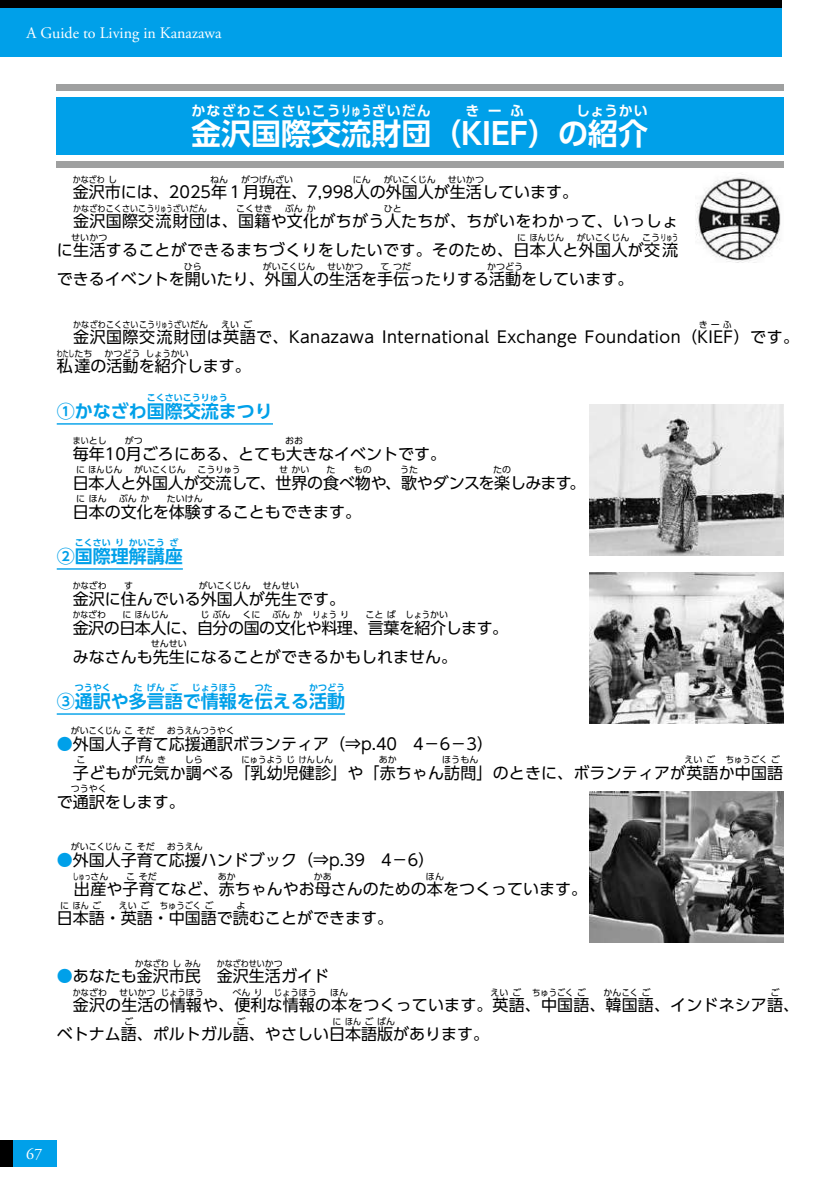
<style>
.page{position:relative;width:840px;height:1191px;background:#fff}
.page>*{position:absolute;margin:0;border:0;box-sizing:border-box;transform-origin:0 0}
.t1{font:700 30px "UD Shin Go Pro De";color:#fff}
.t2{font:700 18px "UD Shin Go Pro De";color:#00a0e9}
.t3{font:16px "UD Shin Go Pro";color:#000}
.t4{font:16px "UD Shin Go Pro";letter-spacing:.02em;color:#000}
.t5{font:16px "UD Shin Go Pro";letter-spacing:.03em;color:#000}
.t6{font:16px "UD Shin Go Pro";letter-spacing:-.03em;color:#000}
.t7{font:16px "Adobe Garamond Pro";color:#fff}
.t8{font:700 14px "UD Shin Go Pro De";letter-spacing:.07em;color:#fff}
.t9{font:9px "UD Shin Go Pro";color:#000}
.t10{font:9px "UD Shin Go Pro";color:#000;scale:.89 1}
.t11{font:9px "UD Shin Go Pro";color:#000;scale:.93 1}
.t12{font:700 9px "UD Shin Go Pro De";color:#00a0e9}
.t13{font:9px "UD Shin Go Pro";color:#000;scale:.66 1}
.t14{font:9px "UD Shin Go Pro";color:#000;scale:.91 1}
.t15{font:9px "UD Shin Go Pro";color:#000;scale:.86 1}
.s1{color:#00a0e9}
</style>
<div class="page">
<div style="left:0;top:0;width:780px;height:57px;background:#00a0e9"></div>
<div style="left:0;top:0;width:780px;height:7px;background:#000"></div>
<div style="left:0;top:1140px;width:56px;height:26px;background:#00a0e9"></div>
<div style="left:0;top:1140px;width:12px;height:26px;background:#000"></div>
<div style="left:56px;top:96px;width:726px;height:60px;background:#00a0e9"></div>
<div style="left:56px;top:155px;width:726px;height:6px;background:#fff"></div>
<div style="left:56px;top:91px;width:726px;height:6px;background:#fff"></div>
<div style="left:56px;top:161px;width:726px;height:6px;background:#9fa0a0"></div>
<div style="left:56px;top:85px;width:726px;height:6px;background:#9fa0a0"></div>
<hr style="left:57px;top:423px;width:216px;height:1px;background:#00a0e9">
<hr style="left:57px;top:568px;width:126px;height:1px;background:#00a0e9">
<hr style="left:57px;top:713px;width:288px;height:1px;background:#00a0e9">
<img style="left:695px;top:174px;width:86px;height:89px">
<img style="left:589px;top:405px;width:193px;height:150px">
<img style="left:589px;top:573px;width:193px;height:151px">
<img style="left:589px;top:791px;width:193px;height:151px">
<p class="t7" style="left:26px;top:23px;width:196px">A Guide to Living in Kanazawa</p>
<p class="t8" style="left:191px;top:100px;width:240px">かなざわこくさいこうりゅうざいだん</p>
<p class="t8" style="left:465px;top:100px;width:60px">きーふ</p>
<p class="t8" style="left:576px;top:100px;width:73px">しょうかい</p>
<h1 class="t1" style="left:191px;top:109px;width:458px">金沢国際交流財団（KIEF）の紹介</h1>
<p class="t10" style="left:73px;top:172px;width:51px">かなざわし</p>
<p class="t9" style="left:210px;top:172px;width:19px">ねん</p>
<p class="t9" style="left:241px;top:172px;width:53px">がつげんざい</p>
<p class="t9" style="left:352px;top:172px;width:19px">にん</p>
<p class="t9" style="left:383px;top:172px;width:53px">がいこくじん</p>
<p class="t9" style="left:447px;top:172px;width:37px">せいかつ</p>
<p class="t4" style="left:73px;top:208px;width:606px">金沢国際交流財団は、国籍や文化がちがう人たちが、ちがいをわかって、いっしょ</p>
<p class="t3" style="left:73px;top:179px;width:506px">金沢市には、2025年１月現在、7,998人の外国人が生活しています。</p>
<p class="t10" style="left:73px;top:201px;width:152px">かなざわこくさいこうりゅうざいだん</p>
<p class="t9" style="left:236px;top:201px;width:38px">こくせき</p>
<p class="t9" style="left:285px;top:201px;width:32px">ぶんか</p>
<p class="t9" style="left:383px;top:201px;width:19px">ひと</p>
<p class="t4" style="left:57px;top:237px;width:622px">に生活することができるまちづくりをしたいです。そのため、日本人と外国人が交流</p>
<p class="t9" style="left:71px;top:230px;width:38px">せいかつ</p>
<p class="t9" style="left:516px;top:230px;width:49px">にほんじん</p>
<p class="t9" style="left:576px;top:230px;width:54px">がいこくじん</p>
<p class="t9" style="left:641px;top:230px;width:38px">こうりゅう</p>
<p class="t3" style="left:57px;top:266px;width:577px">できるイベントを開いたり、外国人の生活を手伝ったりする活動をしています。</p>
<p class="t9" style="left:184px;top:259px;width:19px">ひら</p>
<p class="t9" style="left:263px;top:259px;width:53px">がいこくじん</p>
<p class="t9" style="left:327px;top:259px;width:37px">せいかつ</p>
<p class="t9" style="left:380px;top:259px;width:32px">てつだ</p>
<p class="t9" style="left:487px;top:259px;width:38px">かつどう</p>
<p class="t10" style="left:73px;top:317px;width:153px">かなざわこくさいこうりゅうざいだん</p>
<p class="t9" style="left:221px;top:317px;width:32px">えいご</p>
<p class="t9" style="left:698px;top:317px;width:34px">きーふ</p>
<p class="t3" style="left:57px;top:353px;width:195px">私達の活動を紹介します。</p>
<p class="t5" style="left:73px;top:324px;width:727px">金沢国際交流財団は英語で、Kanazawa International Exchange Foundation（KIEF）です。</p>
<p class="t13" style="left:57px;top:346px;width:56px">わたしたち</p>
<p class="t9" style="left:105px;top:346px;width:37px">かつどう</p>
<p class="t11" style="left:146px;top:346px;width:48px">しょうかい</p>
<p class="t12" style="left:147px;top:390px;width:82px">こくさいこうりゅう</p>
<p class="t2" style="left:57px;top:397px;width:217px">①かなざわ国際交流まつり</p>
<p class="t10" style="left:73px;top:433px;width:40px">まいとし</p>
<p class="t9" style="left:125px;top:433px;width:20px">がつ</p>
<p class="t9" style="left:285px;top:433px;width:19px">おお</p>
<p class="t3" style="left:73px;top:469px;width:514px">日本人と外国人が交流して、世界の食べ物や、歌やダンスを楽しみます。</p>
<p class="t3" style="left:73px;top:440px;width:375px">毎年10月ごろにある、とても大きなイベントです。</p>
<p class="t9" style="left:76px;top:462px;width:48px">にほんじん</p>
<p class="t9" style="left:134px;top:462px;width:53px">がいこくじん</p>
<p class="t9" style="left:197px;top:462px;width:44px">こうりゅう</p>
<p class="t9" style="left:279px;top:462px;width:32px">せかい</p>
<p class="t9" style="left:326px;top:462px;width:10px">た</p>
<p class="t9" style="left:353px;top:462px;width:19px">もの</p>
<p class="t9" style="left:400px;top:462px;width:19px">うた</p>
<p class="t9" style="left:493px;top:462px;width:19px">たの</p>
<p class="t3" style="left:73px;top:498px;width:289px">日本の文化を体験することもできます。</p>
<p class="t9" style="left:76px;top:491px;width:32px">にほん</p>
<p class="t9" style="left:119px;top:491px;width:32px">ぶんか</p>
<p class="t9" style="left:167px;top:491px;width:37px">たいけん</p>
<p class="t12" style="left:75px;top:535px;width:37px">こくさい</p>
<p class="t12" style="left:115px;top:535px;width:10px">り</p>
<p class="t12" style="left:129px;top:535px;width:37px">かいこう</p>
<p class="t12" style="left:169px;top:535px;width:10px">ざ</p>
<p class="t2" style="left:57px;top:542px;width:127px">②国際理解講座</p>
<p class="t10" style="left:73px;top:578px;width:40px">かなざわ</p>
<p class="t9" style="left:124px;top:578px;width:11px">す</p>
<p class="t9" style="left:199px;top:578px;width:53px">がいこくじん</p>
<p class="t9" style="left:263px;top:578px;width:37px">せんせい</p>
<p class="t6" style="left:73px;top:614px;width:437px">金沢の日本人に、自分の国の文化や料理、言葉を紹介します。</p>
<p class="t3" style="left:73px;top:585px;width:273px">金沢に住んでいる外国人が先生です。</p>
<p class="t15" style="left:73px;top:607px;width:40px">かなざわ</p>
<p class="t9" style="left:123px;top:607px;width:47px">にほんじん</p>
<p class="t9" style="left:200px;top:607px;width:32px">じぶん</p>
<p class="t9" style="left:242px;top:607px;width:19px">くに</p>
<p class="t9" style="left:272px;top:607px;width:32px">ぶんか</p>
<p class="t14" style="left:312px;top:607px;width:42px">りょうり</p>
<p class="t9" style="left:365px;top:607px;width:32px">ことば</p>
<p class="t14" style="left:405px;top:607px;width:48px">しょうかい</p>
<p class="t3" style="left:57px;top:643px;width:402px">　みなさんも先生になることができるかもしれません。</p>
<p class="t9" style="left:151px;top:636px;width:37px">せんせい</p>
<p class="t12" style="left:75px;top:680px;width:37px">つうやく</p>
<p class="t12" style="left:133px;top:680px;width:10px">た</p>
<p class="t12" style="left:147px;top:680px;width:19px">げん</p>
<p class="t12" style="left:169px;top:680px;width:10px">ご</p>
<p class="t12" style="left:192px;top:680px;width:46px">じょうほう</p>
<p class="t12" style="left:255px;top:680px;width:20px">つた</p>
<p class="t12" style="left:309px;top:680px;width:37px">かつどう</p>
<p class="t2" style="left:57px;top:687px;width:289px">③通訳や多言語で情報を伝える活動</p>
<p class="t9" style="left:71px;top:723px;width:85px">がいこくじんこそだ</p>
<p class="t9" style="left:167px;top:723px;width:69px">おうえんつうやく</p>
<p class="t3" style="left:73px;top:759px;width:711px">子どもが元気か調べる「乳幼児健診」や「赤ちゃん訪問」のときに、ボランティアが英語か中国語</p>
<p class="t3" style="left:57px;top:730px;width:437px"><span class="s1">●</span>外国人子育て応援通訳ボランティア（⇒p.40　4－6－3）</p>
<p class="t9" style="left:76px;top:752px;width:10px">こ</p>
<p class="t9" style="left:135px;top:752px;width:32px">げんき</p>
<p class="t9" style="left:185px;top:752px;width:19px">しら</p>
<p class="t11" style="left:241px;top:752px;width:100px">にゅうようじけんしん</p>
<p class="t9" style="left:378px;top:752px;width:19px">あか</p>
<p class="t9" style="left:442px;top:752px;width:38px">ほうもん</p>
<p class="t9" style="left:684px;top:752px;width:32px">えいご</p>
<p class="t11" style="left:725px;top:752px;width:59px">ちゅうごくご</p>
<p class="t3" style="left:57px;top:788px;width:130px">で通訳をします。</p>
<p class="t9" style="left:71px;top:781px;width:37px">つうやく</p>
<p class="t9" style="left:71px;top:839px;width:85px">がいこくじんこそだ</p>
<p class="t9" style="left:167px;top:839px;width:37px">おうえん</p>
<p class="t3" style="left:74px;top:875px;width:514px">出産や子育てなど、赤ちゃんやお母さんのための本をつくっています。</p>
<p class="t3" style="left:57px;top:846px;width:379px"><span class="s1">●</span>外国人子育て応援ハンドブック（⇒p.39　4－6）</p>
<p class="t13" style="left:73px;top:868px;width:56px">しゅっさん</p>
<p class="t9" style="left:126px;top:868px;width:32px">こそだ</p>
<p class="t9" style="left:218px;top:868px;width:19px">あか</p>
<p class="t9" style="left:314px;top:868px;width:19px">かあ</p>
<p class="t9" style="left:426px;top:868px;width:19px">ほん</p>
<p class="t3" style="left:57px;top:904px;width:338px">日本語・英語・中国語で読むことができます。</p>
<p class="t9" style="left:60px;top:897px;width:43px">にほんご</p>
<p class="t9" style="left:119px;top:897px;width:32px">えいご</p>
<p class="t11" style="left:160px;top:897px;width:59px">ちゅうごくご</p>
<p class="t9" style="left:236px;top:897px;width:10px">よ</p>
<p class="t10" style="left:217px;top:955px;width:76px">かなざわせいかつ</p>
<p class="t3" style="left:73px;top:991px;width:727px">金沢の生活の情報や、便利な情報の本をつくっています。英語、中国語、韓国語、インドネシア語、</p>
<p class="t9" style="left:135px;top:955px;width:67px">かなざわしみん</p>
<p class="t3" style="left:217px;top:962px;width:113px">金沢生活ガイド</p>
<p class="t3" style="left:57px;top:962px;width:146px"><span class="s1">●</span>あなたも金沢市民</p>
<p class="t10" style="left:73px;top:984px;width:40px">かなざわ</p>
<p class="t9" style="left:119px;top:984px;width:38px">せいかつ</p>
<p class="t11" style="left:161px;top:984px;width:48px">じょうほう</p>
<p class="t9" style="left:232px;top:984px;width:32px">べんり</p>
<p class="t11" style="left:273px;top:984px;width:48px">じょうほう</p>
<p class="t9" style="left:330px;top:984px;width:19px">ほん</p>
<p class="t9" style="left:490px;top:984px;width:32px">えいご</p>
<p class="t11" style="left:531px;top:984px;width:59px">ちゅうごくご</p>
<p class="t9" style="left:603px;top:984px;width:48px">かんこくご</p>
<p class="t9" style="left:770px;top:984px;width:10px">ご</p>
<p class="t3" style="left:57px;top:1020px;width:433px">ベトナム語、ポルトガル語、やさしい日本語版があります。</p>
<p class="t9" style="left:124px;top:1013px;width:10px">ご</p>
<p class="t9" style="left:236px;top:1013px;width:10px">ご</p>
<p class="t9" style="left:332px;top:1013px;width:64px">にほんごばん</p>
<p class="t7" style="left:26px;top:1144px;width:18px">67</p>
</div>
